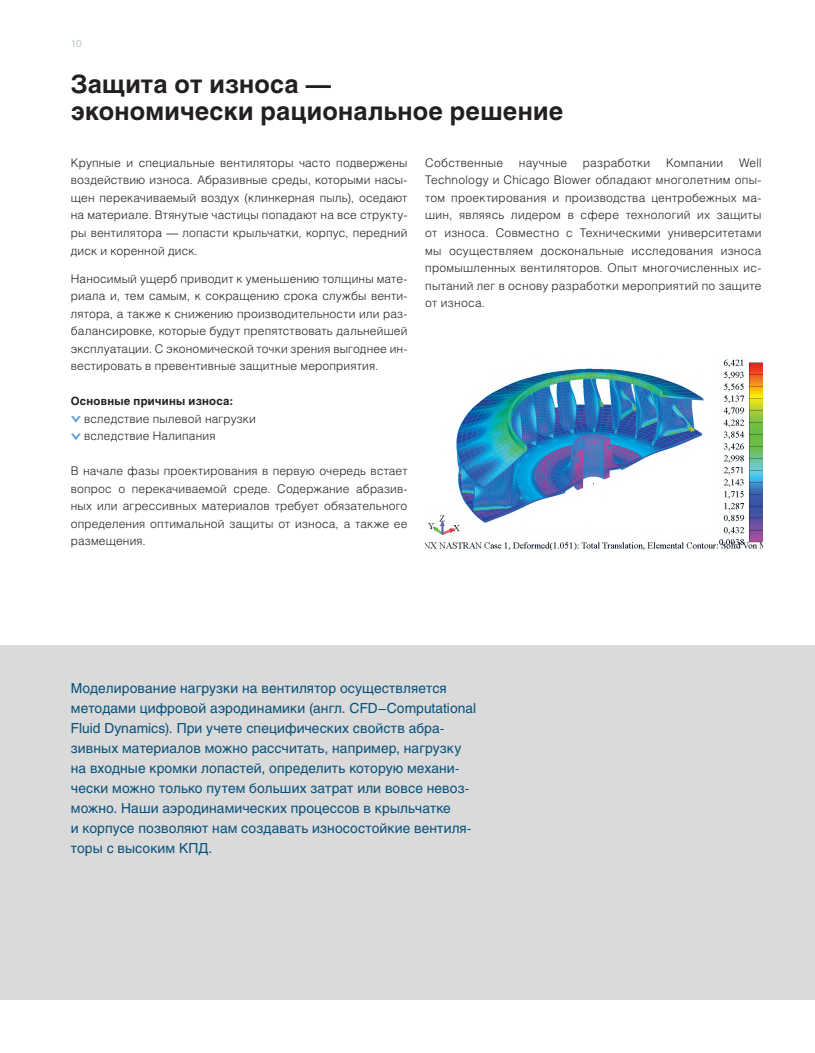
<style>
.page{position:relative;width:815px;height:1053px;background:#fff}
.page>*{position:absolute;margin:0;border:0;box-sizing:border-box;transform-origin:0 0}
.Заголовок{font:700 25px/27.5px "Helios C";letter-spacing:.01em;color:#231f20}
.vv_text{font:13.75px/20px "Helios C";letter-spacing:.01em;color:#06517c}
.body{font:11.88px/17.5px "Helios Light C";letter-spacing:.015em;color:#231f20;text-align:justify}
.tabl{font:700 11.25px "Helios C";letter-spacing:.025em;color:#231f20}
.t1{font:10px "Helios C";color:#bacad2}
</style>
<div class="page">
<div style="left:0;top:645px;width:815px;height:354px;background:#dadada"></div>
<svg style="left:71px;top:416px;width:10px;height:6px"></svg>
<svg style="left:71px;top:433px;width:10px;height:7px"></svg>
<img style="left:425px;top:359px;width:337px;height:192px">
<p class="t1" style="left:71px;top:38px;width:12px">10</p>
<p class="Заголовок" style="left:71px;top:70px;width:494px">Защита от износа —<br>экономически рациональное решение</p>
<p class="body" style="left:71px;top:154px;width:338px">Крупные и специальные вентиляторы часто подвержены воздействию износа. Абразивные среды, которыми насы&shy;щен перекачиваемый воздух (клинкерная пыль), оседают на материале. Втянутые частицы попадают на все структу&shy;ры вентилятора — лопасти крыльчатки, корпус, передний диск и коренной диск.</p>
<p class="body" style="left:71px;top:269px;width:338px">Наносимый ущерб приводит к уменьшению толщины мате&shy;риала и, тем самым, к сокращению срока службы венти&shy;лятора, а также к снижению производительности или раз&shy;балансировке, которые будут препятствовать дальнейшей эксплуатации. С экономической точки зрения выгоднее ин&shy;вестировать в превентивные защитные мероприятия.</p>
<p class="tabl" style="left:71px;top:394px;width:164px">Основные причины износа:</p>
<p class="body" style="left:84px;top:409px;width:173px">вследствие пылевой нагрузки</p>
<p class="body" style="left:84px;top:427px;width:133px">вследствие Налипания</p>
<p class="body" style="left:71px;top:462px;width:338px">В начале фазы проектирования в первую очередь встает вопрос о перекачиваемой среде. Содержание абразив&shy;ных или агрессивных материалов требует обязательного определения оптимальной защиты от износа, а также ее размещения.</p>
<p class="body" style="left:425px;top:154px;width:80px">Собственные</p>
<p class="body" style="left:519px;top:154px;width:50px">научные</p>
<p class="body" style="left:583px;top:154px;width:69px">разработки</p>
<p class="body" style="left:666px;top:154px;width:59px">Компании</p>
<p class="body" style="left:425px;top:154px;width:338px;text-indent:314px">Well Technology и Chicago Blower обладают многолетним опы&shy;том проектирования и производства центробежных ма&shy;шин, являясь лидером в сфере технологий их защиты от износа. Совместно с Техническими университетами мы осуществляем доскональные исследования износа промышленных вентиляторов. Опыт многочисленных ис&shy;пытаний лег в основу разработки мероприятий по защите от износа.</p>
<p class="vv_text" style="left:71px;top:677px;width:407px">Моделирование нагрузки на вентилятор осуществляется методами цифровой аэродинамики (англ. CFD–Computational Fluid Dynamics). При учете специфических свойств абра&shy;зивных материалов можно рассчитать, например, нагрузку на входные кромки лопастей, определить которую механи&shy;чески можно только путем больших затрат или вовсе невоз&shy;можно. Наши аэродинамических процессов в крыльчатке<br>и корпусе позволяют нам создавать износостойкие вентиля&shy;торы с высоким КПД.</p>
</div>
